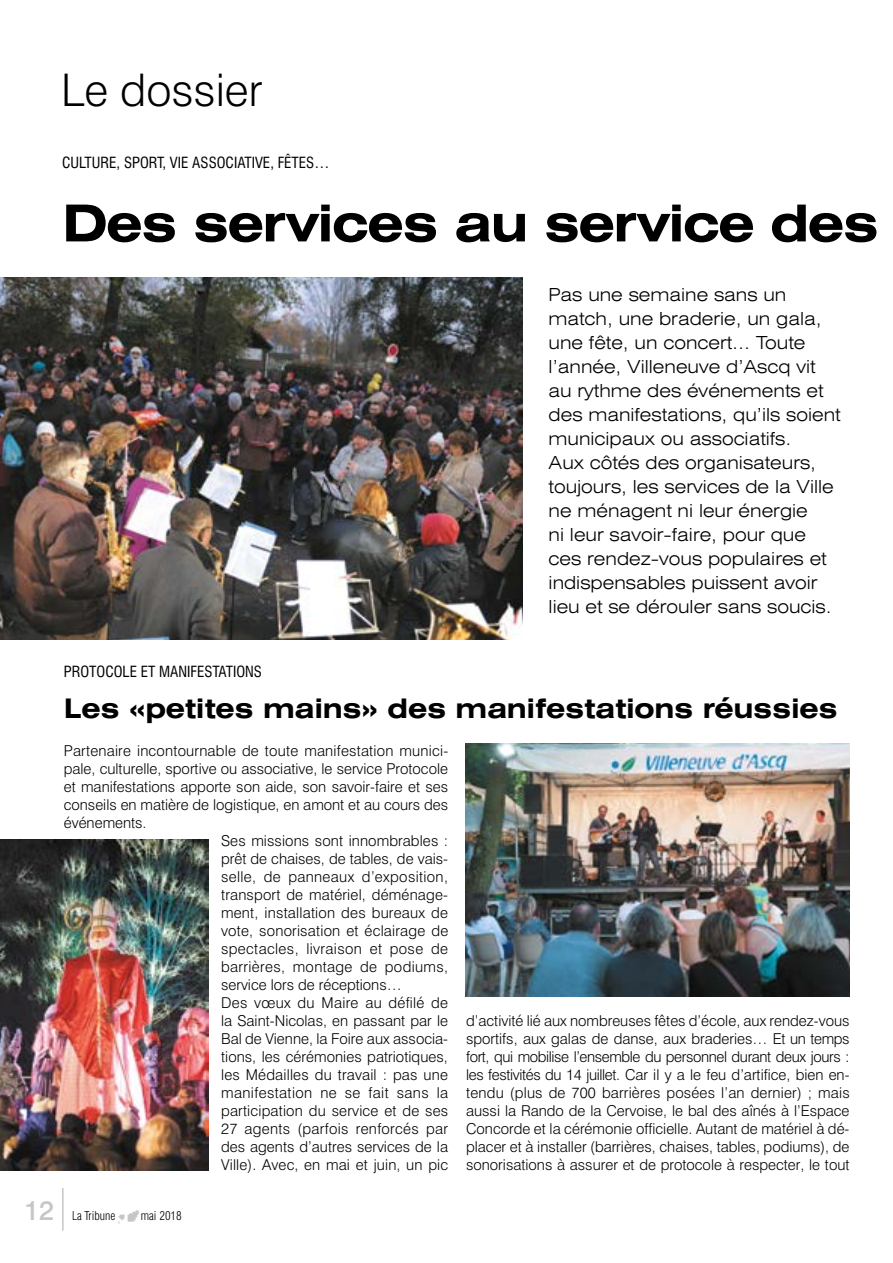
<style>
.page{position:relative;width:893px;height:1263px;background:#fff}
.page>*{position:absolute;margin:0;border:0;box-sizing:border-box;transform-origin:0 0}
.t1{font:700 expanded 51px "Swiss 721 BT";letter-spacing:-.03em;color:#000}
.t2{font:300 45px "Swiss 721 BT";color:#000}
.t3{font:700 expanded 27px "Swiss 721 BT";letter-spacing:-.01em;color:#000}
.t4{font:500 27px "Swiss 721 BT";color:#c6c6c6}
.t5{font:300 expanded 18px/24px "Swiss 721 BT";color:#000}
.t6{font:300 15px/18px "Swiss 721 BT";letter-spacing:.005em;color:#000;text-align:justify}
.t7{font:300 15px "Swiss 721 BT";letter-spacing:.025em;color:#000}
.t8{font:condensed 15px "Swiss 721 BT";color:#000}
.t9{font:300 condensed 12px "Swiss 721 BT";color:#000}
</style>
<div class="page">
<img style="left:118px;top:1210px;width:21px;height:14px">
<hr style="left:62px;top:1188px;width:2px;height:42px;background:#c6c6c6">
<img style="left:0;top:277px;width:523px;height:362px">
<img style="left:0;top:839px;width:208px;height:332px">
<img style="left:465px;top:744px;width:385px;height:253px">
<h2 class="t2" style="left:61px;top:63px;width:203px">Le dossier</h2>
<p class="t8" style="left:62px;top:154px;width:269px">CULTURE, SPORT, VIE ASSOCIATIVE, FÊTES…</p>
<h1 class="t1" style="left:62px;top:193px;width:818px">Des services au service des</h1>
<p class="t5" style="left:549px;top:282px;width:293px">Pas une semaine sans un match, une braderie, un gala, une fête, un concert… Toute l’année, Villeneuve d’Ascq vit au rythme des événements et des manifestations, qu’ils soient municipaux ou associatifs.<br>Aux côtés des organisateurs, toujours, les services de la Ville ne ménagent ni leur énergie<br>ni leur savoir-faire, pour que ces rendez-vous populaires et indispensables puissent avoir lieu et se dérouler sans soucis.</p>
<p class="t8" style="left:64px;top:663px;width:200px">PROTOCOLE ET MANIFESTATIONS</p>
<h3 class="t3" style="left:64px;top:692px;width:775px">Les «petites mains» des manifestations réussies</h3>
<p class="t6" style="left:64px;top:742px;width:386px">Partenaire incontournable de toute manifestation munici-</p>
<p class="t6" style="left:64px;top:760px;width:386px">pale, culturelle, sportive ou associative, le service Protocole</p>
<p class="t6" style="left:64px;top:778px;width:386px">et manifestations apporte son aide, son savoir-faire et ses</p>
<p class="t6" style="left:64px;top:796px;width:386px">conseils en matière de logistique, en amont et au cours des</p>
<p class="t6" style="left:64px;top:814px;width:84px">événements.</p>
<p class="t6" style="left:221px;top:832px;width:229px">Ses missions sont innombrables :</p>
<p class="t6" style="left:221px;top:850px;width:228px">prêt de chaises, de tables, de vais-</p>
<p class="t6" style="left:221px;top:868px;width:228px">selle, de panneaux d’exposition,</p>
<p class="t6" style="left:221px;top:886px;width:228px">transport de matériel, déménage-</p>
<p class="t6" style="left:221px;top:904px;width:228px">ment, installation des bureaux de</p>
<p class="t6" style="left:221px;top:922px;width:229px">vote, sonorisation et éclairage de</p>
<p class="t7" style="left:221px;top:940px;width:228px">spectacles, livraison et pose de</p>
<p class="t7" style="left:221px;top:958px;width:229px">barrières, montage de podiums,</p>
<p class="t6" style="left:221px;top:976px;width:182px">service lors de réceptions…</p>
<p class="t6" style="left:221px;top:994px;width:229px">Des vœux du Maire au défilé de</p>
<p class="t6" style="left:221px;top:1012px;width:228px">la Saint-Nicolas, en passant par le</p>
<p class="t6" style="left:221px;top:1030px;width:229px">Bal de Vienne, la Foire aux associa-</p>
<p class="t6" style="left:221px;top:1048px;width:228px">tions, les cérémonies patriotiques,</p>
<p class="t6" style="left:221px;top:1066px;width:228px">les Médailles du travail : pas une</p>
<p class="t7" style="left:221px;top:1084px;width:229px">manifestation ne se fait sans la</p>
<p class="t6" style="left:221px;top:1102px;width:229px">participation du service et de ses</p>
<p class="t6" style="left:221px;top:1120px;width:228px">27 agents (parfois renforcés par</p>
<p class="t6" style="left:221px;top:1138px;width:228px">des agents d’autres services de la</p>
<p class="t6" style="left:221px;top:1156px;width:229px">Ville). Avec, en mai et juin, un pic</p>
<h3 class="t4" style="left:24px;top:1194px;width:32px">12</h3>
<p class="t9" style="left:72px;top:1208px;width:45px">La Tribune</p>
<p class="t9" style="left:141px;top:1208px;width:42px">mai 2018</p>
<p class="t6" style="left:466px;top:1012px;width:385px">d’activité lié aux nombreuses fêtes d’école, aux rendez-vous sportifs, aux galas de danse, aux braderies… Et un temps fort, qui mobilise l’ensemble du personnel durant deux jours : les festivités du 14 juillet. Car il y a le feu d’artifice, bien en&shy;tendu (plus de 700 barrières posées l’an dernier) ; mais aussi la Rando de la Cervoise, le bal des aînés à l’Espace Concorde et la cérémonie officielle. Autant de matériel à dé&shy;placer et à installer (barrières, chaises, tables, podiums), de sonorisations à assurer et de protocole à respecter, le tout</p>
</div>
